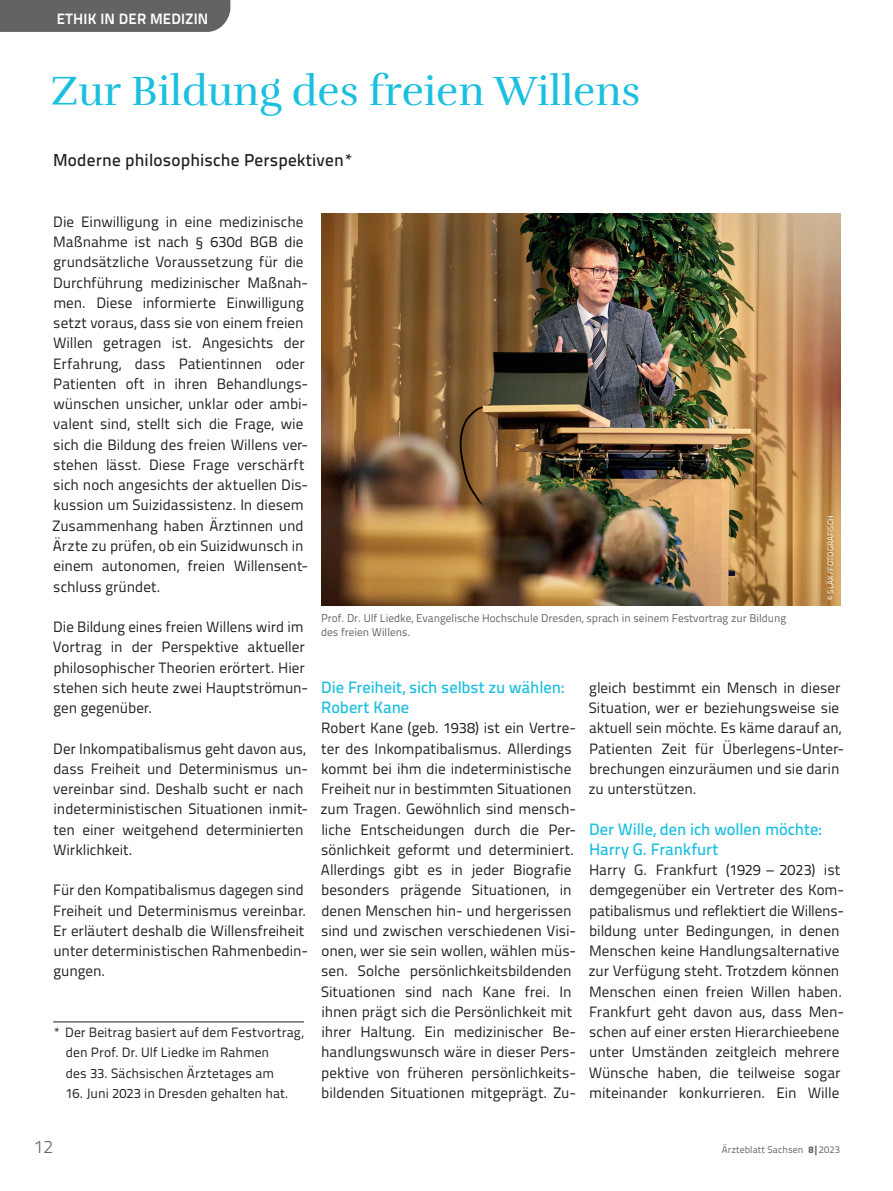
<style>
.page{position:relative;width:893px;height:1191px;background:#fff}
.page>*{position:absolute;margin:0;border:0;box-sizing:border-box;transform-origin:0 0}
.t1{font:42px "Rufina";color:#1cbfdf}
.t2{font:300 18px "Titillium Text";color:#636366}
.t3{font:500 17.25px "Titillium Text";letter-spacing:.01em;color:#231f20}
.t4{font:500 16.5px/20.2px "Titillium Text";letter-spacing:-.005em;color:#1cbfdf}
.t5{font:15px/20.2px "Titillium Text";color:#231f20}
.t6{font:700 15px "Titillium Text";letter-spacing:.01em;color:#fff}
.t7{font:13.5px/20.2px "Titillium Text";letter-spacing:.005em;color:#231f20}
.t8{font:11.25px/13.5px "Titillium Text";color:#636366}
.t9{font:9.75px "Titillium Text";letter-spacing:.01em;color:#636366}
.t10{font:8.25px "Titillium Text";color:#fff}
.s1{font-weight:800}
</style>
<div class="page">
<div style="left:0;top:0;width:230px;height:32px;background:#636366"></div>
<hr style="left:53px;top:1021px;width:251px;height:1px;background:#231f20">
<img style="left:321px;top:214px;width:520px;height:391px">
<p class="t6" style="left:57px;top:7px;width:153px">ETHIK IN DER MEDIZIN</p>
<h1 class="t1" style="left:51px;top:66px;width:591px">Zur Bildung des freien Willens</h1>
<p class="t3" style="left:53px;top:147px;width:301px">Moderne philosophische Perspektiven*</p>
<p class="t5" style="left:52px;top:211px;width:258px">Die Einwilligung in eine medizinische Maßnahme ist nach § 630d BGB die grundsätzliche Voraussetzung für die Durchführung medizinischer Maßnah&shy;men. Diese informierte Einwilligung setzt voraus, dass sie von einem freien Willen getragen ist. Angesichts der Erfahrung, dass Patientinnen oder Patienten oft in ihren Behandlungs&shy;wünschen unsicher, unklar oder ambi&shy;valent sind, stellt sich die Frage, wie sich die Bildung des freien Willens ver&shy;stehen lässt. Diese Frage verschärft sich noch angesichts der aktuellen Dis&shy;kussion um Suizidassistenz. In diesem Zusammenhang haben Ärztinnen und Ärzte zu prüfen, ob ein Suizidwunsch in einem autonomen, freien Willensent&shy;schluss gründet.</p>
<p class="t5" style="left:53px;top:616px;width:257px">Die Bildung eines freien Willens wird im Vortrag in der Perspektive aktueller philosophischer Theorien erörtert. Hier stehen sich heute zwei Hauptströmun&shy;gen gegenüber.</p>
<p class="t5" style="left:53px;top:737px;width:257px">Der Inkompatibalismus geht davon aus, dass Freiheit und Determinismus un-- vereinbar sind. Deshalb sucht er nach indeterministischen Situationen inmit&shy;ten einer weitgehend determinierten Wirklichkeit.</p>
<p class="t5" style="left:53px;top:879px;width:256px">Für den Kompatibalismus dagegen sind Freiheit und Determinismus vereinbar.<br>Er erläutert deshalb die Willensfreiheit unter deterministischen Rahmenbedin&shy;gungen.</p>
<p class="t7" style="left:66px;top:1021px;width:239px;text-indent:-13px">* Der Beitrag basiert auf dem Festvortrag, den Prof. Dr. Ulf Liedke im Rahmen<br>des 33. Sächsischen Ärztetages am</p>
<p class="t7" style="left:66px;top:1082px;width:224px">16. Juni 2023 in Dresden gehalten hat.</p>
<p class="t8" style="left:321px;top:611px;width:467px">Prof. Dr. Ulf Liedke, Evangelische Hochschule Dresden, sprach in seinem Festvortrag zur Bildung des freien Willens.</p>
<p class="t10" style="left:825px;top:600px;width:86px;rotate:-90deg">© SLÄK/FOTOGRAFISCH</p>
<p class="t4" style="left:321px;top:676px;width:245px">Die Freiheit, sich selbst zu wählen:<br>Robert Kane</p>
<p class="t5" style="left:320px;top:717px;width:257px">Robert Kane (geb. 1938) ist ein Vertre&shy;ter des Inkompatibalismus. Allerdings kommt bei ihm die indeterministische Freiheit nur in bestimmten Situationen zum Tragen. Gewöhnlich sind mensch&shy;liche Entscheidungen durch die Per&shy;sönlichkeit geformt und determiniert.<br>Allerdings gibt es in jeder Biografie besonders prägende Situationen, in denen Menschen hin- und hergerissen sind und zwischen verschiedenen Visi&shy;onen, wer sie sein wollen, wählen müs&shy;sen. Solche persönlichkeitsbildenden Situationen sind nach Kane frei. In ihnen prägt sich die Persönlichkeit mit ihrer Haltung. Ein medizinischer Be-- handlungswunsch wäre in dieser Pers&shy;pektive von früheren persönlichkeits&shy;bildenden Situationen mitgeprägt. Zu--</p>
<p class="t5" style="left:588px;top:676px;width:257px">gleich bestimmt ein Mensch in dieser Situation, wer er beziehungsweise sie aktuell sein möchte. Es käme darauf an, Patienten Zeit für Überlegens-Unter&shy;brechungen einzuräumen und sie darin zu unterstützen.</p>
<p class="t4" style="left:589px;top:817px;width:234px">Der Wille, den ich wollen möchte:<br>Harry G. Frankfurt</p>
<p class="t5" style="left:588px;top:859px;width:257px">Harry G. Frankfurt (1929 – 2023) ist demgegenüber ein Vertreter des Kom&shy;patibalismus und reflektiert die Willens&shy;bildung unter Bedingungen, in denen Menschen keine Handlungsalternative zur Verfügung steht. Trotzdem können Menschen einen freien Willen haben.<br>Frankfurt geht davon aus, dass Men&shy;schen auf einer ersten Hierarchieebene unter Umständen zeitgleich mehrere Wünsche haben, die teilweise sogar miteinander konkurrieren. Ein Wille</p>
<p class="t2" style="left:34px;top:1133px;width:21px">12</p>
<p class="t9" style="left:722px;top:1142px;width:119px">Ärzteblatt Sachsen <span class="s1">8|</span>2023</p>
</div>
